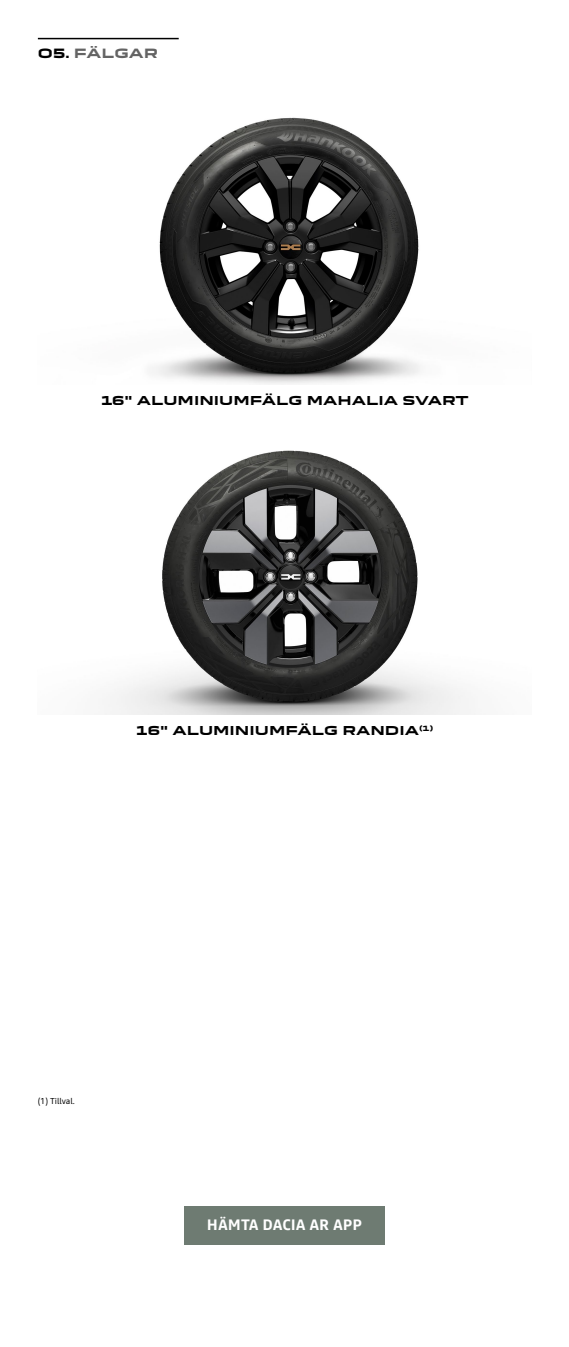
<style>
.page{position:relative;width:569px;height:1347px;background:#fff}
.page>*{position:absolute;margin:0;border:0;box-sizing:border-box;transform-origin:0 0}
.t1{font:700 15px "Read";color:#fff}
.t2{font:700 12.5px "Dacia Block Extended";color:#646464}
.t3{font:700 12px "Dacia Block Extended";color:#000}
.t4{font:8.5px "Read";color:#000}
.s1{color:#000}
</style>
<div class="page">
<img style="left:151px;top:117px;width:269px;height:267px">
<img style="left:105px;top:450px;width:370px;height:264px">
<hr style="left:38px;top:38px;width:140px;height:1px;background:#000">
<div style="left:184px;top:1206px;width:200px;height:38px;background:#6e7b72"></div>
<p class="t2" style="left:38px;top:46px;width:122px"><span class="s1">O5.</span> FÄLGAR</p>
<p class="t3" style="left:100px;top:394px;width:370px">16" ALUMINIUMFÄLG MAHALIA SVART</p>
<p class="t3" style="left:135px;top:724px;width:299px">16" ALUMINIUMFÄLG RANDIA<sup>(1)</sup></p>
<p class="t4" style="left:38px;top:1095px;width:38px">(1) Tillval.</p>
<p class="t1" style="left:207px;top:1215px;width:156px">HÄMTA DACIA AR APP</p>
</div>
